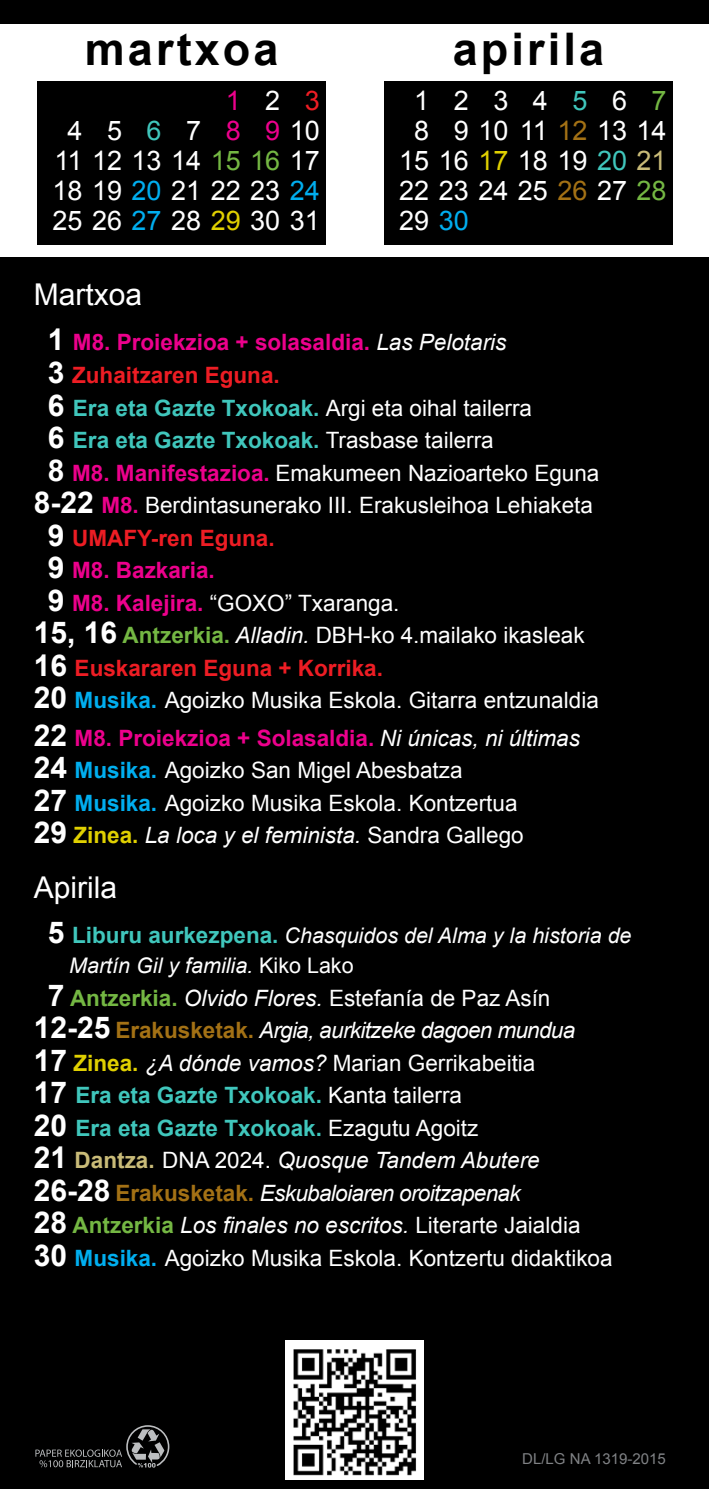
<style>
.page{position:relative;width:709px;height:1489px;background:#fff}
.page>*{position:absolute;margin:0;border:0;box-sizing:border-box;transform-origin:0 0}
.t1{font:700 45px "Arial";letter-spacing:.07em;color:#000}
.t2{font:30px "Arial";color:#fff}
.t3{font:27px/30px "Arial";color:#fff}
.t4{font:27px "Arial";color:#40c6bc}
.t5{font:27px/30px "Arial";color:#ec008c}
.t6{font:27px "Arial";color:#74b743}
.t7{font:27px "Arial";color:#ed1d24}
.t8{font:22.5px/32.5px "Arial";color:#fff}
.t9{font:700 22.5px "Arial";color:#ed1d24}
.t10{font:700 22.5px "Arial";color:#ec008c}
.t11{font:700 22.5px "Arial";color:#40c6bc}
.t12{font:italic 21.5px/30px "Arial";color:#fff}
.t13{font:15px "Arial";color:#808285}
.s1{color:#ec008c}
.s2{color:#74b743}
.s3{color:#00aeef}
.s4{color:#e0d000}
.s5{color:#40c6bc}
.s6{color:#c9bb78}
.s7{color:#a37115}
.s8{font-size:30px;color:#fff}
.s9{font-weight:400;font-style:italic;color:#fff}
.s10{font-weight:700;font-size:30px}
.s11{font-weight:700;color:#40c6bc}
.s12{font-weight:400;color:#fff}
.s13{font-weight:700;color:#ec008c}
.s14{font-weight:700;color:#74b743}
.s15{font-style:italic}
.s16{font-weight:700;color:#00aeef}
.s17{font-weight:700;color:#e0d000}
.s18{font-weight:700;font-style:normal;font-size:30px}
.s19{font-weight:700;font-style:normal;font-size:22.5px;color:#40c6bc}
.s20{font-style:normal}
.s21{font-weight:700;color:#a37115}
.s22{font-weight:700;color:#c9bb78}
</style>
<div class="page">
<div style="left:0;top:0;width:709px;height:1488px;background:#000"></div>
<svg style="left:35px;top:1425px;width:135px;height:42px"></svg>
<img style="left:285px;top:1340px;width:139px;height:139px">
<div style="left:0;top:25px;width:709px;height:232px;background:#fff"></div>
<div style="left:384px;top:81px;width:289px;height:163px;background:#000"></div>
<div style="left:37px;top:81px;width:289px;height:163px;background:#000"></div>
<h1 class="t1" style="left:85px;top:20px;width:195px">martxoa</h1>
<h1 class="t1" style="left:453px;top:20px;width:153px">apirila</h1>
<p class="t5" style="left:226px;top:86px;width:17px">1<br>8</p>
<p class="t3" style="left:265px;top:86px;width:56px">2<br><span class="s1">9</span> 10</p>
<p class="t7" style="left:305px;top:83px;width:17px">3</p>
<p class="t3" style="left:107px;top:116px;width:17px">5</p>
<p class="t4" style="left:147px;top:113px;width:17px">6</p>
<p class="t3" style="left:186px;top:116px;width:17px">7</p>
<p class="t3" style="left:52px;top:116px;width:269px;text-indent:15px">4<br>11 12 13 14 <span class="s2">15 16</span> 17<br>18 19 <span class="s3">20</span> 21 22 23 <span class="s3">24<br></span>25 26 <span class="s3">27</span> 28 <span class="s4">29</span> 30 31</p>
<p class="t3" style="left:493px;top:86px;width:17px">3</p>
<p class="t3" style="left:533px;top:86px;width:17px">4</p>
<p class="t4" style="left:572px;top:83px;width:17px">5</p>
<p class="t3" style="left:612px;top:86px;width:17px">6</p>
<p class="t6" style="left:651px;top:83px;width:17px">7</p>
<p class="t3" style="left:414px;top:86px;width:17px">1</p>
<p class="t3" style="left:414px;top:116px;width:17px">8</p>
<p class="t3" style="left:399px;top:146px;width:269px">15 16 <span class="s4">17</span> 18 19 <span class="s5">20</span> <span class="s6">21</span></p>
<p class="t3" style="left:399px;top:176px;width:269px">22 23 24 25 <span class="s7">26</span> 27 <span class="s2">28</span></p>
<p class="t3" style="left:399px;top:206px;width:71px">29 <span class="s3">30</span></p>
<p class="t3" style="left:454px;top:86px;width:214px">2<br>9 10 11 <span class="s7">12</span> 13 14</p>
<h2 class="t2" style="left:34px;top:275px;width:110px">Martxoa</h2>
<p class="t10" style="left:48px;top:328px;width:460px"><span class="s8">1</span> M8. Proiekzioa + solasaldia. <span class="s9">Las Pelotaris</span></p>
<p class="t9" style="left:48px;top:360px;width:233px"><span class="s8">3</span> Zuhaitzaren Eguna.</p>
<p class="t8" style="left:48px;top:391px;width:485px"><span class="s10">6</span> <span class="s11">Era eta Gazte Txokoak.</span> Argi eta oihal tailerra</p>
<p class="t11" style="left:48px;top:425px;width:447px"><span class="s8">6</span> Era eta Gazte Txokoak. <span class="s12">Trasbase tailerra</span></p>
<p class="t8" style="left:48px;top:456px;width:553px"><span class="s10">8</span> <span class="s13">M8. Manifestazioa.</span> Emakumeen Nazioarteko Eguna</p>
<p class="t8" style="left:34px;top:489px;width:561px"><span class="s10">8-22</span> <span class="s13">M8.</span> Berdintasunerako III. Erakusleihoa Lehiaketa</p>
<p class="t9" style="left:48px;top:523px;width:228px"><span class="s8">9</span> UMAFY-ren Eguna.</p>
<p class="t10" style="left:48px;top:555px;width:168px"><span class="s8">9</span> M8. Bazkaria.</p>
<p class="t8" style="left:48px;top:586px;width:353px"><span class="s10">9</span> <span class="s13">M8. Kalejira.</span> “GOXO” Txaranga.</p>
<p class="t8" style="left:34px;top:619px;width:552px"><span class="s10">15, 16</span> <span class="s14">Antzerkia.</span> <span class="s15">Alladin.</span> DBH-ko 4.mailako ikasleak</p>
<p class="t9" style="left:34px;top:653px;width:351px"><span class="s8">16</span> Euskararen Eguna + Korrika.</p>
<p class="t8" style="left:34px;top:684px;width:566px"><span class="s10">20</span> <span class="s16">Musika.</span> Agoizko Musika Eskola. Gitarra entzunaldia</p>
<p class="t8" style="left:34px;top:721px;width:548px"><span class="s10">22</span> <span class="s13">M8. Proiekzioa + Solasaldia.</span> <span class="s15">Ni únicas, ni últimas </span><span class="s10">24</span> <span class="s16">Musika.</span> Agoizko San Migel Abesbatza<br><span class="s10">27</span> <span class="s16">Musika.</span> Agoizko Musika Eskola. Kontzertua<br><span class="s10">29</span> <span class="s17">Zinea.</span> <span class="s15">La loca y el feminista.</span> Sandra Gallego</p>
<h2 class="t2" style="left:34px;top:868px;width:85px">Apirila</h2>
<p class="t12" style="left:69px;top:921px;width:564px;text-indent:-21px"><span class="s18">5</span> <span class="s19">Liburu aurkezpena.</span> Chasquidos del Alma y la historia de<br>Martín Gil y familia. <span class="s20">Kiko Lako</span></p>
<p class="t8" style="left:34px;top:981px;width:580px;text-indent:14px"><span class="s10">7</span> <span class="s14">Antzerkia.</span> <span class="s15">Olvido Flores.</span> Estefanía de Paz Asín <span class="s10">12-25</span> <span class="s21">Erakusketak.</span> <span class="s15">Argia, aurkitzeke dagoen mundua </span><span class="s10">17</span> <span class="s17">Zinea.</span> <span class="s15">¿A dónde vamos?</span> Marian Gerrikabeitia<br><span class="s10">17</span> <span class="s11">Era eta Gazte Txokoak.</span> Kanta tailerra<br><span class="s10">20</span> <span class="s11">Era eta Gazte Txokoak.</span> Ezagutu Agoitz<br><span class="s10">21</span> <span class="s22">Dantza.</span> DNA 2024. <span class="s15">Quosque Tandem Abutere </span><span class="s10">26-28</span> <span class="s21">Erakusketak.</span> <span class="s15">Eskubaloiaren oroitzapenak<br></span><span class="s10">28</span> <span class="s14">Antzerkia</span> <span class="s15">Los finales no escritos.</span> Literarte Jaialdia <span class="s10">30</span> <span class="s16">Musika.</span> Agoizko Musika Eskola. Kontzertu didaktikoa</p>
<p class="t13" style="left:522px;top:1449px;width:145px">DL/LG NA 1319-2015</p>
</div>
